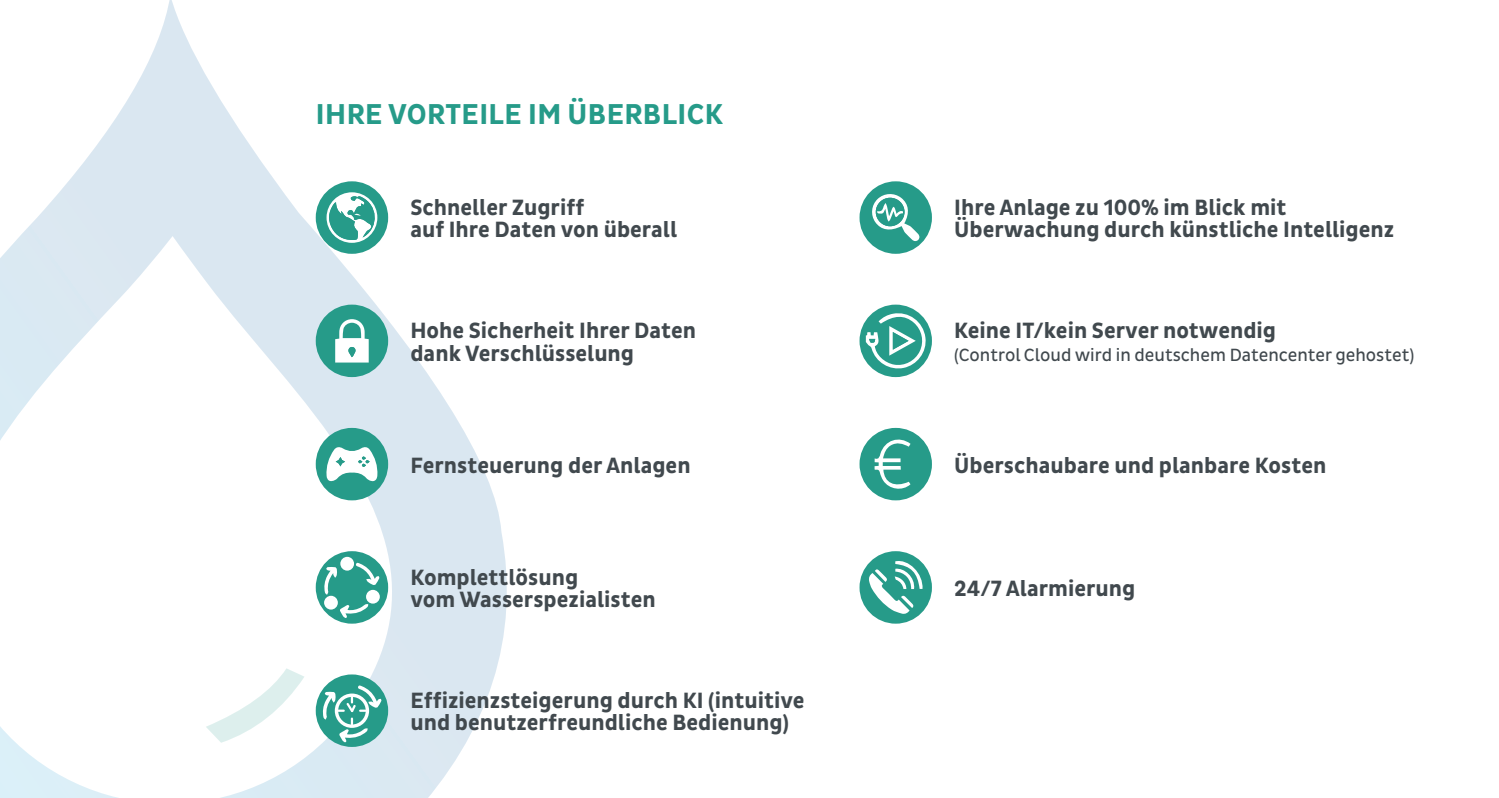
<style>
.page{position:relative;width:1499px;height:798px;background:#fff}
.page>*{position:absolute;margin:0;border:0;box-sizing:border-box;transform-origin:0 0}
.t1{font:700 29.25px "Pluto Sans Cond";letter-spacing:.015em;color:#269b89}
.t2{font:700 22.5px/22.5px "Pluto Sans Cond";color:#41494e}
.t3{font:18px "Pluto Sans Cond";color:#41494e}
</style>
<div class="page">
<svg style="left:0;top:0;width:507px;height:797px"></svg>
<svg style="left:206px;top:668px;width:98px;height:74px"></svg>
<div style="left:316px;top:181px;width:72px;height:73px;background:#269b89;border-radius:50%"></div>
<svg style="left:326px;top:192px;width:53px;height:51px"></svg>
<div style="left:316px;top:304px;width:72px;height:73px;background:#269b89;border-radius:50%"></div>
<svg style="left:335px;top:319px;width:34px;height:43px"></svg>
<div style="left:316px;top:427px;width:72px;height:73px;background:#269b89;border-radius:50%"></div>
<svg style="left:326px;top:447px;width:52px;height:35px"></svg>
<div style="left:859px;top:181px;width:73px;height:73px;background:#269b89;border-radius:50%"></div>
<svg style="left:872px;top:194px;width:48px;height:47px"></svg>
<div style="left:859px;top:304px;width:73px;height:73px;background:#269b89;border-radius:50%"></div>
<svg style="left:866px;top:311px;width:61px;height:59px"></svg>
<div style="left:859px;top:427px;width:73px;height:73px;background:#269b89;border-radius:50%"></div>
<svg style="left:874px;top:439px;width:36px;height:50px"></svg>
<div style="left:316px;top:551px;width:72px;height:72px;background:#269b89;border-radius:50%"></div>
<div style="left:324px;top:595px;width:14px;height:14px;background:#fff;border-radius:50%"></div>
<div style="left:340px;top:556px;width:14px;height:14px;background:#fff;border-radius:50%"></div>
<div style="left:366px;top:589px;width:14px;height:14px;background:#fff;border-radius:50%"></div>
<svg style="left:324px;top:567px;width:13px;height:27px"></svg>
<svg style="left:340px;top:604px;width:28px;height:14px"></svg>
<svg style="left:356px;top:561px;width:23px;height:24px"></svg>
<div style="left:859px;top:551px;width:73px;height:72px;background:#269b89;border-radius:50%"></div>
<svg style="left:868px;top:558px;width:55px;height:56px"></svg>
<div style="left:316px;top:674px;width:72px;height:72px;background:#269b89;border-radius:50%"></div>
<svg style="left:322px;top:684px;width:60px;height:58px"></svg>
<h1 class="t1" style="left:316px;top:97px;width:409px">IHRE VORTEILE IM ÜBERBLICK</h1>
<p class="t2" style="left:410px;top:196px;width:268px">Schneller Zugriff<br>auf Ihre Daten von überall</p>
<p class="t2" style="left:410px;top:319px;width:287px">Hohe Sicherheit Ihrer Daten dank Verschlüsselung</p>
<p class="t2" style="left:410px;top:454px;width:282px">Fernsteuerung der Anlagen</p>
<p class="t2" style="left:954px;top:196px;width:441px">Ihre Anlage zu 100% im Blick mit<br>Überwachung durch künstliche Intelligenz</p>
<p class="t2" style="left:954px;top:319px;width:323px">Keine IT/kein Server notwendig</p>
<p class="t3" style="left:954px;top:344px;width:461px">(Control Cloud wird in deutschem Datencenter gehostet)</p>
<p class="t2" style="left:954px;top:454px;width:374px">Überschaubare und planbare Kosten</p>
<p class="t2" style="left:410px;top:566px;width:247px">Komplettlösung<br>vom Wasserspezialisten</p>
<p class="t2" style="left:954px;top:577px;width:183px">24/7 Alarmierung</p>
<p class="t2" style="left:410px;top:689px;width:396px">Effizienzsteigerung durch KI (intuitive und benutzerfreundliche Bedienung)</p>
</div>
